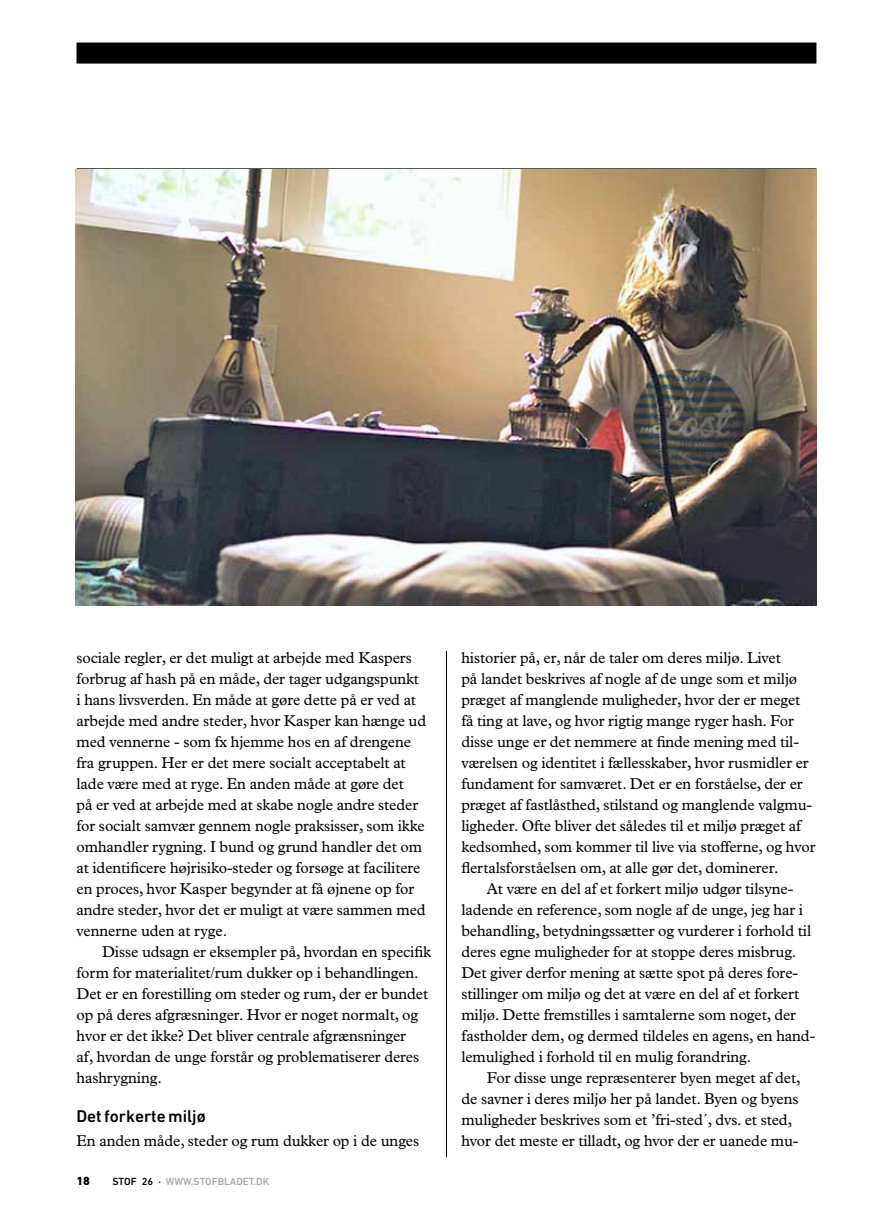
<style>
.page{position:relative;width:893px;height:1221px;background:#fff}
.page>*{position:absolute;margin:0;border:0;box-sizing:border-box;transform-origin:0 0}
.t1{font:500 17.25px "DIN Next LT Pro";color:#000}
.t2{font:15.75px/21px "Plantin";letter-spacing:-.005em;color:#000}
.t3{font:800 12px "DIN Next LT Pro";color:#000}
.t4{font:500 10.5px "DIN Next LT Pro";color:#a7a9ac}
.s1{color:#000}
</style>
<div class="page">
<div style="left:77px;top:43px;width:739px;height:21px;background:#000"></div>
<hr style="left:77px;top:168px;width:739px;height:1px;background:#000">
<hr style="left:446px;top:651px;width:1px;height:506px;background:#000">
<img style="left:75px;top:169px;width:741px;height:436px">
<p class="t2" style="left:77px;top:646px;width:351px">sociale regler, er det muligt at arbejde med Kaspers forbrug af hash på en måde, der tager udgangspunkt i hans livsverden. En måde at gøre dette på er ved at arbejde med andre steder, hvor Kasper kan hænge ud med vennerne - som fx hjemme hos en af drengene fra gruppen. Her er det mere socialt acceptabelt at lade være med at ryge. En anden måde at gøre det<br>på er ved at arbejde med at skabe nogle andre steder for socialt samvær gennem nogle praksisser, som ikke omhandler rygning. I bund og grund handler det om at identificere højrisiko-steder og forsøge at facilitere en proces, hvor Kasper begynder at få øjnene op for andre steder, hvor det er muligt at være sammen med vennerne uden at ryge.</p>
<p class="t2" style="left:77px;top:940px;width:356px;text-indent:26px">Disse udsagn er eksempler på, hvordan en specifik form for materialitet/rum dukker op i behandlingen.<br>Det er en forestilling om steder og rum, der er bundet op på deres afgræsninger. Hvor er noget normalt, og hvor er det ikke? Det bliver centrale afgrænsninger<br>af, hvordan de unge forstår og problematiserer deres hashrygning.</p>
<p class="t1" style="left:77px;top:1106px;width:131px">Det forkerte miljø</p>
<p class="t2" style="left:77px;top:1129px;width:344px">En anden måde, steder og rum dukker op i de unges</p>
<p class="t3" style="left:77px;top:1173px;width:15px">18</p>
<p class="t4" style="left:112px;top:1175px;width:159px"><span class="s1">STOF 26 ·</span> WWW.STOFBLADET.DK</p>
<p class="t2" style="left:461px;top:646px;width:356px">historier på, er, når de taler om deres miljø. Livet<br>på landet beskrives af nogle af de unge som et miljø præget af manglende muligheder, hvor der er meget få ting at lave, og hvor rigtig mange ryger hash. For disse unge er det nemmere at finde mening med til&shy;værelsen og identitet i fællesskaber, hvor rusmidler er fundament for samværet. Det er en forståelse, der er præget af fastlåsthed, stilstand og manglende valgmu&shy;ligheder. Ofte bliver det således til et miljø præget af kedsomhed, som kommer til live via stofferne, og hvor flertalsforståelsen om, at alle gør det, dominerer.</p>
<p class="t2" style="left:461px;top:877px;width:355px;text-indent:26px">At være en del af et forkert miljø udgør tilsyne&shy;ladende en reference, som nogle af de unge, jeg har i behandling, betydningssætter og vurderer i forhold til deres egne muligheder for at stoppe deres misbrug.<br>Det giver derfor mening at sætte spot på deres fore&shy;stillinger om miljø og det at være en del af et forkert miljø. Dette fremstilles i samtalerne som noget, der fastholder dem, og dermed tildeles en agens, en hand&shy;lemulighed i forhold til en mulig forandring.</p>
<p class="t2" style="left:461px;top:1066px;width:341px;text-indent:26px">For disse unge repræsenterer byen meget af det, de savner i deres miljø her på landet. Byen og byens muligheder beskrives som et ’fri-sted´, dvs. et sted, hvor det meste er tilladt, og hvor der er uanede mu-</p>
</div>
